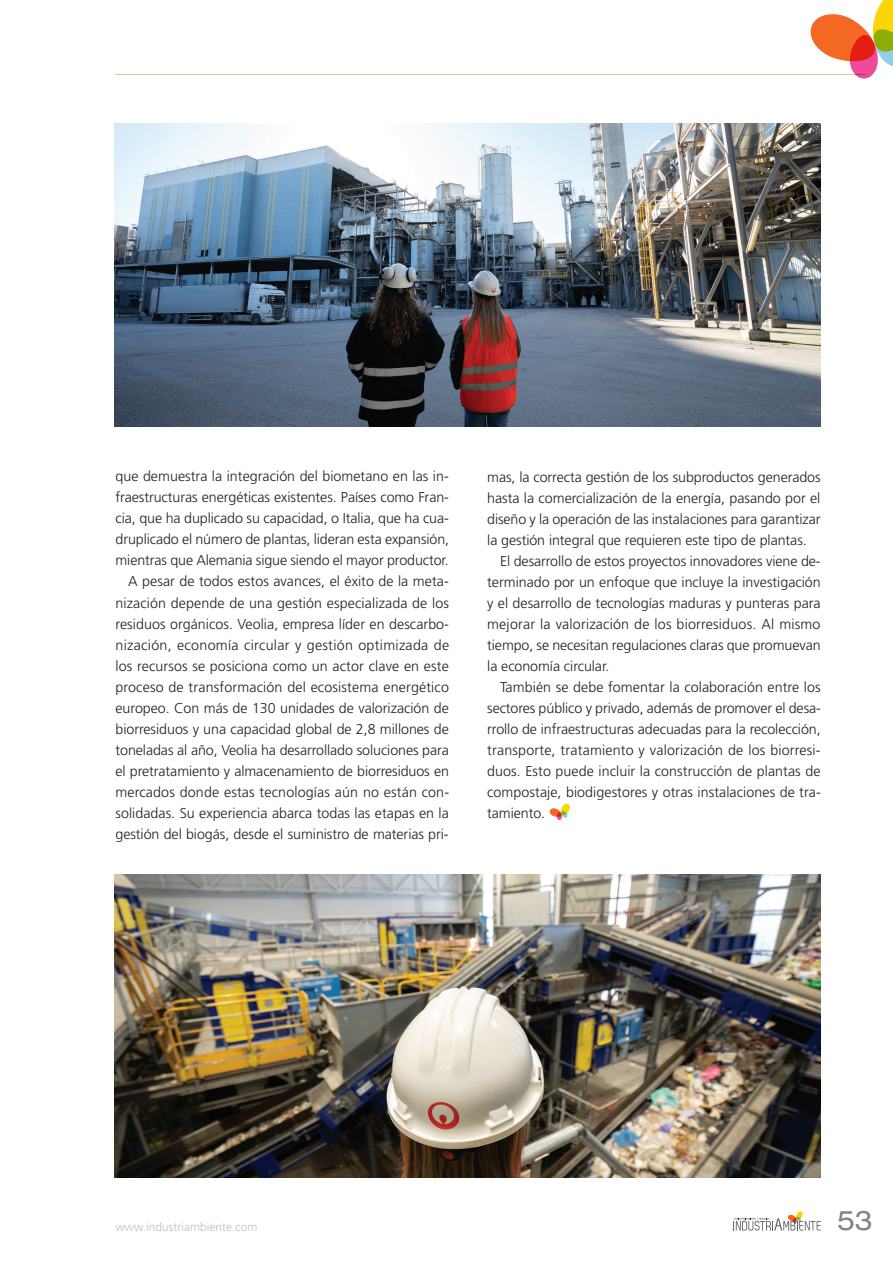
<style>
.page{position:relative;width:893px;height:1263px;background:#fff}
.page>*{position:absolute;margin:0;border:0;box-sizing:border-box;transform-origin:0 0}
.t1{font:expanded 27px "Helvetica Neue LT Std";color:#808285}
.t2{font:300 14.25px/21px "Frutiger";color:#231f20;text-align:right}
.t3{font:300 12px "Frutiger";color:#bebfc2}
</style>
<div class="page">
<svg style="left:733px;top:1211px;width:88px;height:19px"></svg>
<hr style="left:115px;top:74px;width:750px;height:1px;background:#b8d989">
<svg style="left:810px;top:0;width:83px;height:79px"></svg>
<svg style="left:549px;top:803px;width:21px;height:17px"></svg>
<img style="left:115px;top:123px;width:706px;height:304px">
<img style="left:115px;top:874px;width:706px;height:304px">
<p class="t2" style="left:116px;top:466px;width:335px">que demuestra la integración del biometano en las in&shy;fraestructuras energéticas existentes. Países como Fran&shy;cia, que ha duplicado su capacidad, o Italia, que ha cua&shy;druplicado el número de plantas, lideran esta expansión, mientras que Alemania sigue siendo el mayor productor.<br>A pesar de todos estos avances, el éxito de la meta&shy;nización depende de una gestión especializada de los residuos orgánicos. Veolia, empresa líder en descarbo&shy;nización, economía circular y gestión optimizada de los recursos se posiciona como un actor clave en este proceso de transformación del ecosistema energético europeo. Con más de 130 unidades de valorización de biorresiduos y una capacidad global de 2,8 millones de toneladas al año, Veolia ha desarrollado soluciones para el pretratamiento y almacenamiento de biorresiduos en mercados donde estas tecnologías aún no están con&shy;solidadas. Su experiencia abarca todas las etapas en la gestión del biogás, desde el suministro de materias pri-</p>
<p class="t2" style="left:487px;top:466px;width:335px">mas, la correcta gestión de los subproductos generados</p>
<p class="t2" style="left:487px;top:487px;width:335px">hasta la comercialización de la energía, pasando por el</p>
<p class="t2" style="left:487px;top:508px;width:335px">diseño y la operación de las instalaciones para garantizar</p>
<p class="t2" style="left:487px;top:529px;width:321px">la gestión integral que requieren este tipo de plantas.</p>
<p class="t2" style="left:500px;top:550px;width:322px">El desarrollo de estos proyectos innovadores viene de-</p>
<p class="t2" style="left:487px;top:571px;width:335px">terminado por un enfoque que incluye la investigación</p>
<p class="t2" style="left:487px;top:592px;width:335px">y el desarrollo de tecnologías maduras y punteras para</p>
<p class="t2" style="left:487px;top:613px;width:335px">mejorar la valorización de los biorresiduos. Al mismo</p>
<p class="t2" style="left:487px;top:634px;width:335px">tiempo, se necesitan regulaciones claras que promuevan</p>
<p class="t2" style="left:487px;top:655px;width:124px">la economía circular.</p>
<p class="t2" style="left:500px;top:676px;width:322px">También se debe fomentar la colaboración entre los</p>
<p class="t2" style="left:487px;top:697px;width:335px">sectores público y privado, además de promover el desa-</p>
<p class="t2" style="left:487px;top:718px;width:335px">rrollo de infraestructuras adecuadas para la recolección,</p>
<p class="t2" style="left:487px;top:739px;width:335px">transporte, tratamiento y valorización de los biorresi-</p>
<p class="t2" style="left:487px;top:760px;width:335px">duos. Esto puede incluir la construcción de plantas de</p>
<p class="t2" style="left:487px;top:781px;width:335px">compostaje, biodigestores y otras instalaciones de tra-</p>
<p class="t2" style="left:487px;top:802px;width:60px">tamiento.</p>
<p class="t3" style="left:116px;top:1220px;width:144px">www.industriambiente.com</p>
<h1 class="t1" style="left:837px;top:1204px;width:38px">53</h1>
</div>
